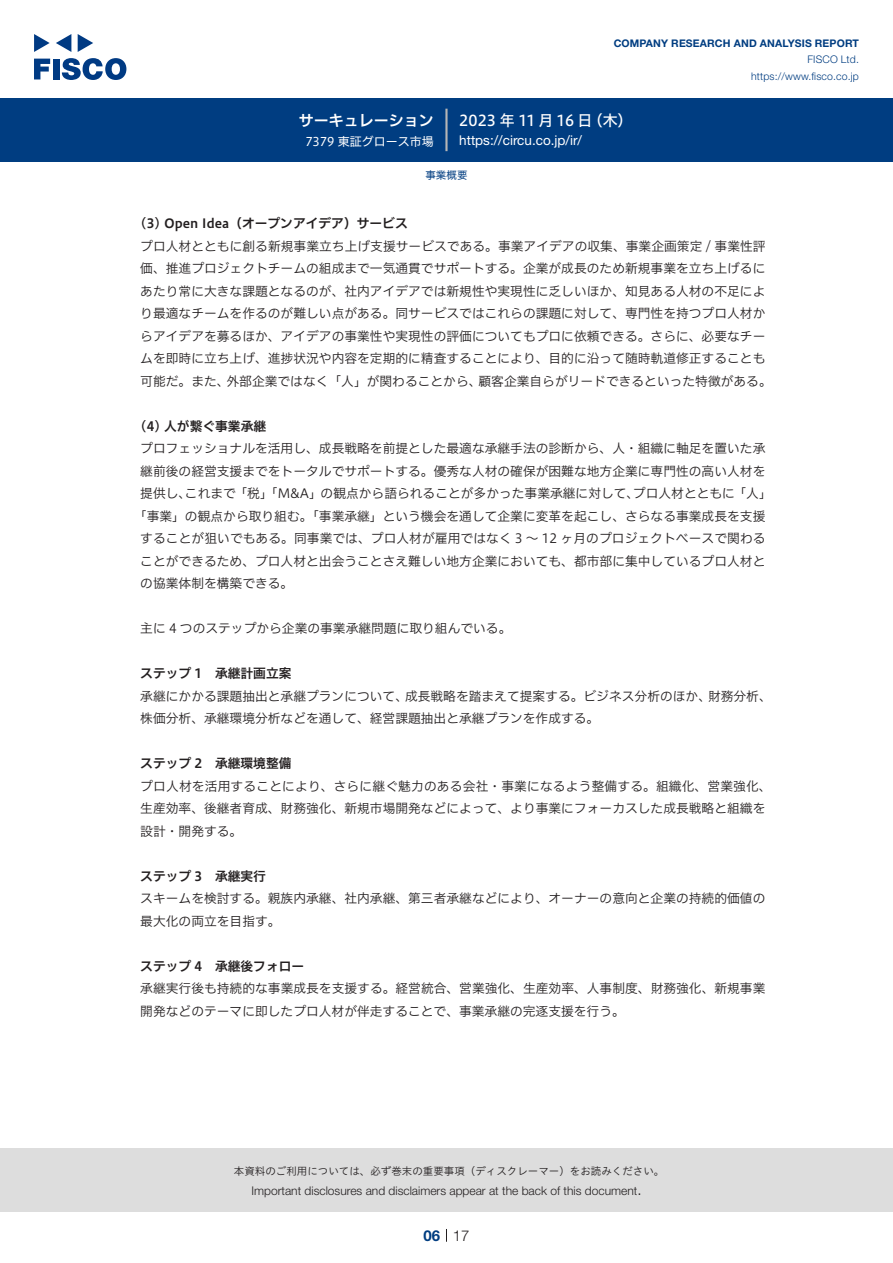
<style>
.page{position:relative;width:893px;height:1263px;background:#fff}
.page>*{position:absolute;margin:0;border:0;box-sizing:border-box;transform-origin:0 0}
.t1{font:15px "Hiragino UD Sans F Std N W5";letter-spacing:.005em;color:#fff}
.t2{font:15px "Hiragino UD Sans F Std N W6";color:#fff}
.t3{font:300 15px "Helvetica Neue LT Std";color:#231f20}
.t4{font:700 15px "Helvetica Neue LT Std";color:#003d81}
.t5{font:13.5px "Helvetica Neue LT Std";color:#fff}
.t6{font:12.75px/22.5px "Hiragino UD Sans F Std N W3";color:#231f20}
.t7{font:12.75px "Hiragino UD Sans F Std N W6";color:#231f20}
.t8{font:300 12px "Helvetica Neue LT Std";color:#231f20}
.t9{font:12px "Hiragino UD Sans F Std N W4";color:#fff}
.t10{font:10.5px "Hiragino UD Sans Std W3";color:#231f20}
.t11{font:700 10.5px "Helvetica Neue LT Std";letter-spacing:.015em;color:#003d81}
.t12{font:300 10.5px/16.5px "Helvetica Neue LT Std";letter-spacing:.015em;color:#003d81;text-align:right}
.t13{font:10.5px "Hiragino UD Sans F Std N W4";color:#003d81}
</style>
<div class="page">
<div style="left:0;top:1148px;width:893px;height:64px;background:#ddd"></div>
<svg style="left:34px;top:59px;width:16px;height:20px"></svg>
<div style="left:53px;top:59px;width:6px;height:20px;background:#003a83"></div>
<svg style="left:62px;top:58px;width:64px;height:22px"></svg>
<svg style="left:34px;top:34px;width:16px;height:18px"></svg>
<svg style="left:78px;top:34px;width:15px;height:18px"></svg>
<svg style="left:56px;top:34px;width:15px;height:18px"></svg>
<div style="left:0;top:98px;width:893px;height:64px;background:#003d81"></div>
<hr style="left:445px;top:109px;width:3px;height:42px;background:#b5b5b6">
<svg style="left:446px;top:1229px;width:1px;height:13px"></svg>
<p class="t2" style="left:299px;top:109px;width:137px">サーキュレーション</p>
<p class="t9" style="left:305px;top:132px;width:130px">7379 東証グロース市場</p>
<p class="t11" style="left:614px;top:37px;width:247px">COMPANY RESEARCH AND ANALYSIS REPORT</p>
<p class="t12" style="left:751px;top:51px;width:109px">FISCO Ltd. https://www.fisco.co j p.</p>
<p class="t1" style="left:588px;top:109px;width:46px">（木(</p>
<p class="t1" style="left:459px;top:109px;width:135px">2023 年 11 月 16 日</p>
<p class="t5" style="left:459px;top:132px;width:124px">https://circu. c o j p. /i r/</p>
<p class="t13" style="left:425px;top:167px;width:43px">事業概要</p>
<p class="t7" style="left:140px;top:214px;width:269px">3( ) Open Idea（オープンアイデア）サービス</p>
<p class="t6" style="left:140px;top:234px;width:627px">プロ人材とともに創る新規事業立ち上げ支援サービスである。事業アイデアの収集、事業企画策定 / 事業性評</p>
<p class="t6" style="left:140px;top:256px;width:627px">価、推進プロジェクトチームの組成まで一気通貫でサポートする。企業が成長のため新規事業を立ち上げるに</p>
<p class="t6" style="left:140px;top:279px;width:627px">あたり常に大きな課題となるのが、社内アイデアでは新規性や実現性に乏しいほか、知見ある人材の不足によ</p>
<p class="t6" style="left:140px;top:301px;width:627px">り最適なチームを作るのが難しい点がある。同サービスではこれらの課題に対して、専門性を持つプロ人材か</p>
<p class="t6" style="left:140px;top:324px;width:627px">らアイデアを募るほか、アイデアの事業性や実現性の評価についてもプロに依頼できる。さらに、必要なチー</p>
<p class="t6" style="left:140px;top:346px;width:627px">ムを即時に立ち上げ、進捗状況や内容を定期的に精査することにより、目的に沿って随時軌道修正することも</p>
<p class="t6" style="left:478px;top:369px;width:295px">顧客企業自らがリードできるといった特徴がある。</p>
<p class="t6" style="left:227px;top:369px;width:256px">外部企業ではなく「人」が関わることから、</p>
<p class="t6" style="left:140px;top:369px;width:91px">可能だ。また、</p>
<p class="t7" style="left:140px;top:416px;width:127px">4( ) 人が繋ぐ事業承継</p>
<p class="t6" style="left:140px;top:436px;width:627px">プロフェッショナルを活用し、成長戦略を前提とした最適な承継手法の診断から、人・組織に軸足を置いた承</p>
<p class="t6" style="left:140px;top:459px;width:627px">継前後の経営支援までをトータルでサポートする。優秀な人材の確保が困難な地方企業に専門性の高い人材を</p>
<p class="t6" style="left:633px;top:481px;width:140px">プロ人材とともに「人「</p>
<p class="t6" style="left:185px;top:481px;width:456px">これまで「税」「M&amp;A」の観点から語られることが多かった事業承継に対して、</p>
<p class="t6" style="left:140px;top:481px;width:52px">提供し、</p>
<p class="t6" style="left:134px;top:504px;width:633px">「事業」の観点から取り組む。「事業承継」という機会を通して企業に変革を起こし、さらなる事業成長を支援</p>
<p class="t6" style="left:140px;top:526px;width:627px">することが狙いでもある。同事業では、プロ人材が雇用ではなく 3 ～ 12 ヶ月のプロジェクトベースで関わる</p>
<p class="t6" style="left:140px;top:549px;width:627px">ことができるため、プロ人材と出会うことさえ難しい地方企業においても、都市部に集中しているプロ人材と</p>
<p class="t6" style="left:140px;top:571px;width:155px">の協業体制を構築できる。</p>
<p class="t6" style="left:140px;top:616px;width:373px">主に 4 つのステップから企業の事業承継問題に取り組んでいる。</p>
<p class="t7" style="left:140px;top:664px;width:153px">ステップ 1　承継計画立案</p>
<p class="t6" style="left:708px;top:684px;width:65px">財務分析、</p>
<p class="t6" style="left:140px;top:684px;width:461px">承継にかかる課題抽出と承継プランについて、<br>株価分析、承継環境分析などを通して、経営課題抽出と承継プランを作成する。</p>
<p class="t7" style="left:140px;top:754px;width:153px">ステップ 2　承継環境整備</p>
<p class="t6" style="left:140px;top:774px;width:633px">プロ人材を活用することにより、さらに継ぐ魅力のある会社・事業になるよう整備する。組織化、営業強化、生産効率、後継者育成、財務強化、新規市場開発などによって、より事業にフォーカスした成長戦略と組織を設計・開発する。</p>
<p class="t7" style="left:140px;top:866px;width:127px">ステップ 3　承継実行</p>
<p class="t6" style="left:140px;top:886px;width:627px">スキームを検討する。親族内承継、社内承継、第三者承継などにより、オーナーの意向と企業の持続的価値の最大化の両立を目指す。</p>
<p class="t7" style="left:140px;top:956px;width:165px">ステップ 4　承継後フォロー</p>
<p class="t6" style="left:140px;top:976px;width:627px">承継実行後も持続的な事業成長を支援する。経営統合、営業強化、生産効率、人事制度、財務強化、新規事業開発などのテーマに即したプロ人材が伴走することで、事業承継の完逐支援を行う。</p>
<p class="t6" style="left:405px;top:684px;width:307px">成長戦略を踏まえて提案する。ビジネス分析のほか、</p>
<p class="t10" style="left:234px;top:1163px;width:432px">本資料のご利用については、必ず巻末の重要事項（ディスクレーマー）をお読みください。</p>
<p class="t3" style="left:637px;top:1180px;width:6px">.</p>
<p class="t8" style="left:251px;top:1183px;width:387px">Important disclosures and disclaimers appear at the back of this document</p>
<p class="t4" style="left:423px;top:1226px;width:18px">06</p>
<p class="t3" style="left:453px;top:1226px;width:18px">17</p>
</div>
